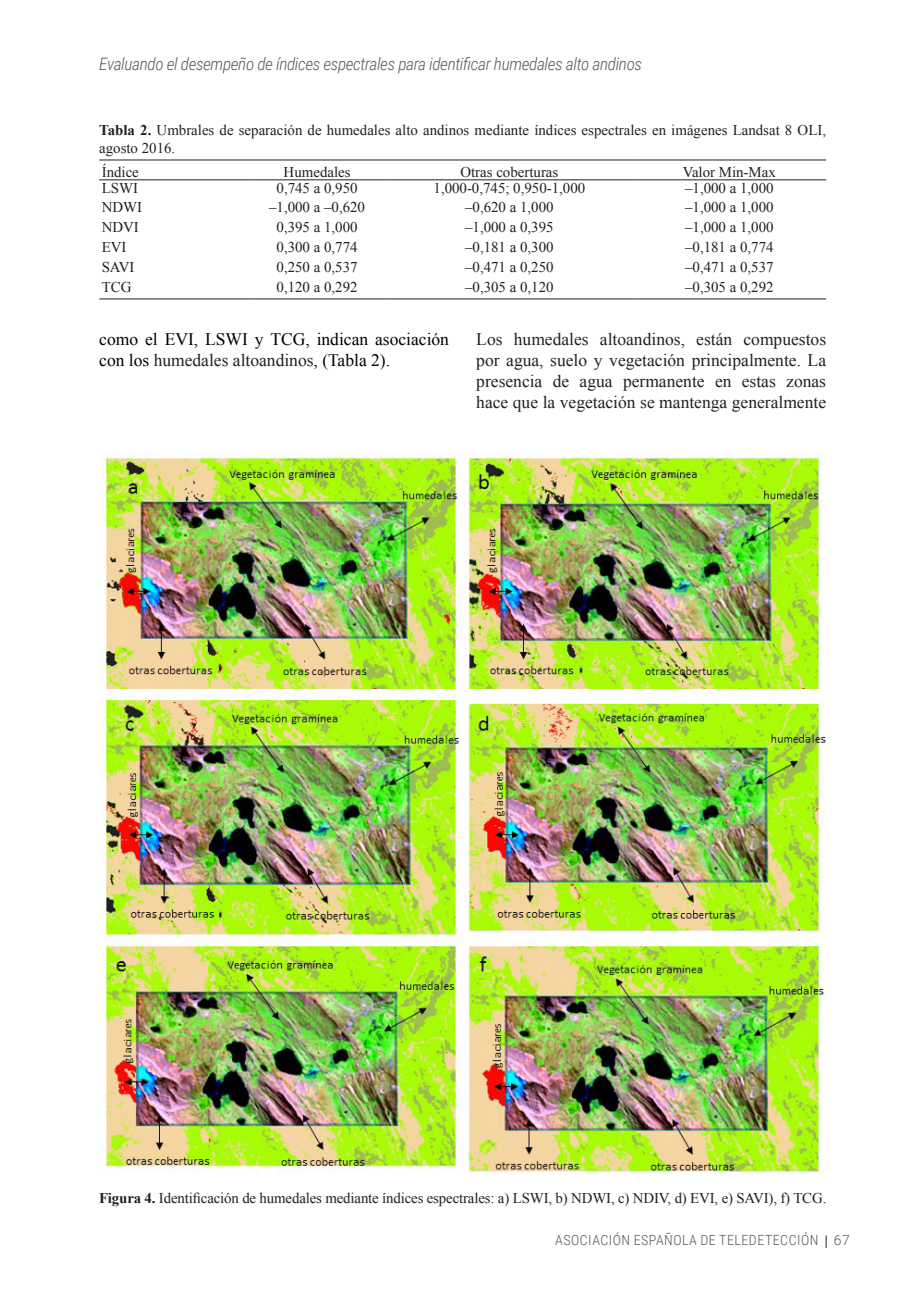
<style>
.page{position:relative;width:908px;height:1300px;background:#fff}
.page>*{position:absolute;margin:0;border:0;box-sizing:border-box;transform-origin:0 0}
.TD_06_TXT_GRAL_esp{font:17.5px/21px "Times New Roman";color:#231f20;text-align:justify}
.TD_06_TXT_GRAL_esp-2{font:17.5px/21px "Times New Roman";color:#000}
.t1{font:italic 300 17.15px "Roboto Condensed";letter-spacing:-.02em;color:#57585a}
.TD_10_TEXTO_TABLA{font:14.88px "Times New Roman";color:#231f20}
.TD_TIT_TABLA{font:14.88px/17.8px "Times New Roman";color:#231f20}
.TD_09_PIE_FOTO{font:14.88px "Times New Roman";letter-spacing:-.01em;color:#231f20}
.t2{font:300 14px "Roboto Condensed";letter-spacing:.035em;color:#57585a}
.t3{font:300 14px "Roboto";color:#57585a}
.s1{font-weight:700}
.s2{color:#231f20}
</style>
<div class="page">
<svg style="left:826px;top:1235px;width:1px;height:13px"></svg>
<img style="left:102px;top:453px;width:723px;height:721px">
<hr style="left:99px;top:160px;width:149px;height:1px;background:#231f20">
<hr style="left:248px;top:160px;width:138px;height:1px;background:#231f20">
<hr style="left:386px;top:160px;width:247px;height:1px;background:#231f20">
<hr style="left:633px;top:160px;width:193px;height:1px;background:#231f20">
<hr style="left:99px;top:179px;width:149px;height:1px;background:#231f20">
<hr style="left:248px;top:179px;width:138px;height:1px;background:#231f20">
<hr style="left:386px;top:179px;width:247px;height:1px;background:#231f20">
<hr style="left:633px;top:179px;width:193px;height:1px;background:#231f20">
<hr style="left:99px;top:298px;width:149px;height:1px;background:#231f20">
<hr style="left:248px;top:298px;width:138px;height:1px;background:#231f20">
<hr style="left:386px;top:298px;width:247px;height:1px;background:#231f20">
<hr style="left:633px;top:298px;width:193px;height:1px;background:#231f20">
<p class="t1" style="left:99px;top:52px;width:544px">Evaluando el desempeño de índices espectrales para identificar humedales alto andinos</p>
<p class="TD_TIT_TABLA" style="left:99px;top:121px;width:728px"><span class="s1">Tabla 2.</span> Umbrales de separación de humedales alto andinos mediante índices espectrales en imágenes Landsat 8 OLI, agosto 2016.</p>
<p class="TD_10_TEXTO_TABLA" style="left:102px;top:162px;width:39px">Índice</p>
<p class="TD_10_TEXTO_TABLA" style="left:284px;top:162px;width:68px">Humedales</p>
<p class="TD_10_TEXTO_TABLA" style="left:460px;top:162px;width:99px">Otras coberturas</p>
<p class="TD_10_TEXTO_TABLA" style="left:683px;top:162px;width:94px">Valor Min-Max</p>
<p class="TD_10_TEXTO_TABLA" style="left:102px;top:178px;width:38px">LSWI</p>
<p class="TD_10_TEXTO_TABLA" style="left:277px;top:178px;width:82px">0,745 a 0,950</p>
<p class="TD_10_TEXTO_TABLA" style="left:433px;top:178px;width:153px">1,000-0,745; 0,950-1,000</p>
<p class="TD_10_TEXTO_TABLA" style="left:685px;top:178px;width:90px">–1,000 a 1,000</p>
<p class="TD_10_TEXTO_TABLA" style="left:102px;top:197px;width:42px">NDWI</p>
<p class="TD_10_TEXTO_TABLA" style="left:269px;top:197px;width:97px">–1,000 a –0,620</p>
<p class="TD_10_TEXTO_TABLA" style="left:465px;top:197px;width:90px">–0,620 a 1,000</p>
<p class="TD_10_TEXTO_TABLA" style="left:685px;top:197px;width:90px">–1,000 a 1,000</p>
<p class="TD_10_TEXTO_TABLA" style="left:102px;top:217px;width:39px">NDVI</p>
<p class="TD_10_TEXTO_TABLA" style="left:277px;top:217px;width:82px">0,395 a 1,000</p>
<p class="TD_10_TEXTO_TABLA" style="left:465px;top:217px;width:90px">–1,000 a 0,395</p>
<p class="TD_10_TEXTO_TABLA" style="left:685px;top:217px;width:90px">–1,000 a 1,000</p>
<p class="TD_10_TEXTO_TABLA" style="left:102px;top:237px;width:26px">EVI</p>
<p class="TD_10_TEXTO_TABLA" style="left:277px;top:237px;width:82px">0,300 a 0,774</p>
<p class="TD_10_TEXTO_TABLA" style="left:465px;top:237px;width:90px">–0,181 a 0,300</p>
<p class="TD_10_TEXTO_TABLA" style="left:685px;top:237px;width:90px">–0,181 a 0,774</p>
<p class="TD_10_TEXTO_TABLA" style="left:102px;top:257px;width:34px">SAVI</p>
<p class="TD_10_TEXTO_TABLA" style="left:277px;top:257px;width:82px">0,250 a 0,537</p>
<p class="TD_10_TEXTO_TABLA" style="left:465px;top:257px;width:90px">–0,471 a 0,250</p>
<p class="TD_10_TEXTO_TABLA" style="left:685px;top:257px;width:90px">–0,471 a 0,537</p>
<p class="TD_10_TEXTO_TABLA" style="left:102px;top:277px;width:31px">TCG</p>
<p class="TD_10_TEXTO_TABLA" style="left:277px;top:277px;width:82px">0,120 a 0,292</p>
<p class="TD_10_TEXTO_TABLA" style="left:465px;top:277px;width:90px">–0,305 a 0,120</p>
<p class="TD_10_TEXTO_TABLA" style="left:685px;top:277px;width:90px">–0,305 a 0,292</p>
<p class="TD_06_TXT_GRAL_esp-2" style="left:99px;top:328px;width:351px">como el EVI, LSWI y TCG, indican asociación con los <span class="s2">humedales altoandinos</span>, (Tabla 2).</p>
<p class="TD_06_TXT_GRAL_esp" style="left:476px;top:328px;width:351px">Los humedales altoandinos, están compuestos por agua, suelo y vegetación principalmente. La presencia de agua permanente en estas zonas hace que la vegetación se mantenga generalmente</p>
<p class="TD_09_PIE_FOTO" style="left:99px;top:1187px;width:729px"><span class="s1">Figura 4.</span> Identificación de humedales mediante índices espectrales: a) LSWI, b) NDWI, c) NDIV, d) EVI, e) SAVI), f) TCG.</p>
<p class="t2" style="left:555px;top:1230px;width:265px">ASOCIACIÓN ESPAÑOLA DE TELEDETECCIÓN</p>
<p class="t3" style="left:834px;top:1230px;width:18px">67</p>
</div>
